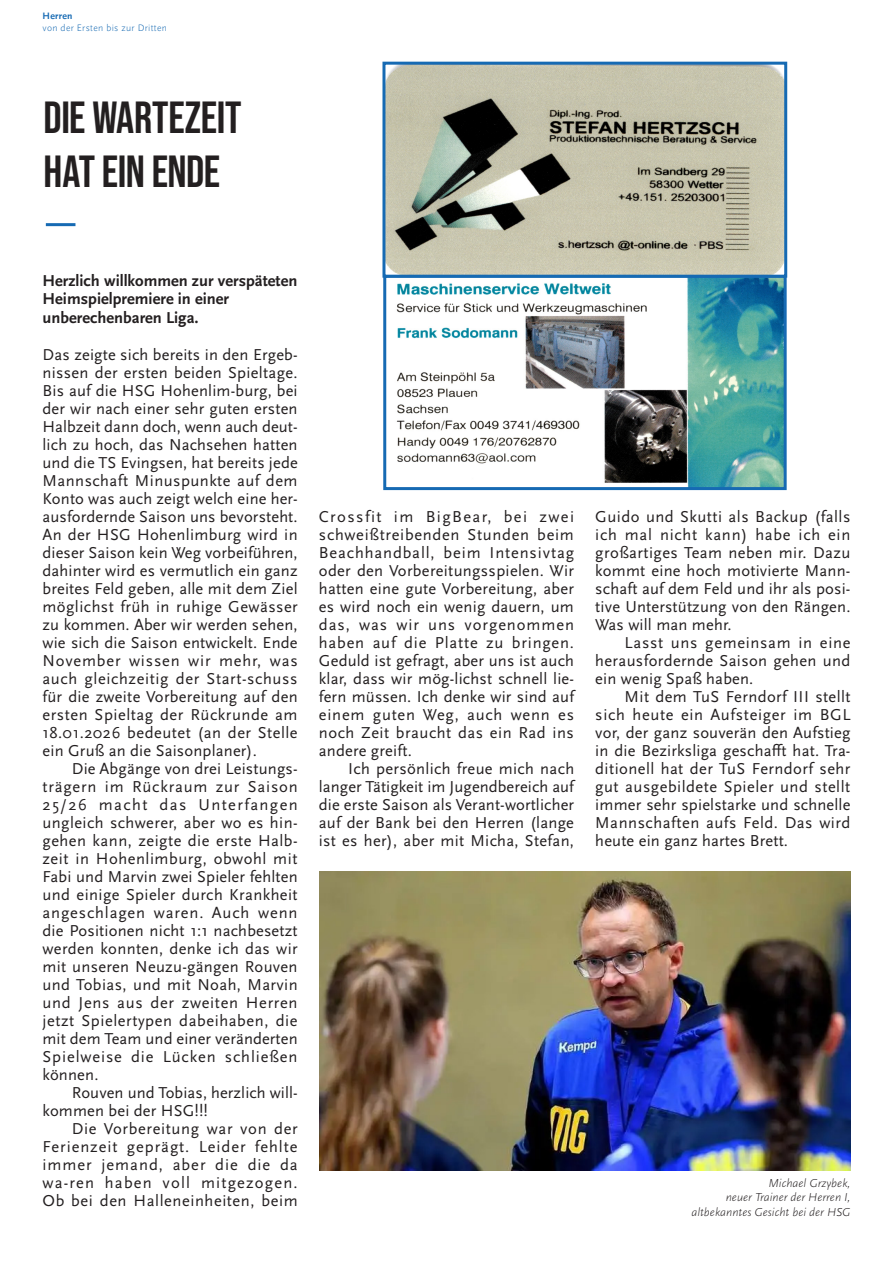
<style>
.page{position:relative;width:893px;height:1263px;background:#fff}
.page>*{position:absolute;margin:0;border:0;box-sizing:border-box;transform-origin:0 0}
.t1{font:45px/54px "Bebas Neue";letter-spacing:-.01em;color:#231f20}
.Copy{font:16.5px/18px "Scala Sans Pro";letter-spacing:.02em;color:#231f20;text-align:justify}
.t2{font:700 16.5px/18.1px "Scala Sans Pro";color:#231f20}
.t3{font:italic 300 12px "Scala Sans";color:#231f20}
.t4{font:300 9.75px "Scala Sans";letter-spacing:.03em;color:#166ab3}
.t5{font:700 9.75px "Scala Sans";letter-spacing:.03em;color:#166ab3}
</style>
<div class="page">
<hr style="left:46px;top:223px;width:29px;height:3px;background:#166ab3">
<img style="left:319px;top:872px;width:531px;height:298px">
<img style="left:386px;top:66px;width:397px;height:420px">
<div style="left:383px;top:275px;width:404px;height:215px;border:3px solid #166ab3"></div>
<div style="left:382px;top:62px;width:405px;height:216px;border:3px solid #166ab3"></div>
<p class="t5" style="left:43px;top:10px;width:31px">Herren</p>
<p class="t4" style="left:43px;top:22px;width:126px">von der Ersten bis zur Dritten</p>
<p class="t1" style="left:44px;top:90px;width:199px">DIE WARTEZEIT<br>HAT EIN ENDE</p>
<p class="t2" style="left:43px;top:272px;width:256px">Herzlich willkommen zur verspäteten<br>Heimspielpremiere in einer unberechenbaren Liga.</p>
<p class="Copy" style="left:43px;top:346px;width:257px">Das zeigte sich bereits in den Ergeb&shy;nissen der ersten beiden Spieltage.<br>Bis auf die HSG Hohenlim-burg, bei der wir nach einer sehr guten ersten Halbzeit dann doch, wenn auch deut&shy;lich zu hoch, das Nachsehen hatten und die TS Evingsen, hat bereits jede Mannschaft Minuspunkte auf dem Konto was auch zeigt welch eine her&shy;ausfordernde Saison uns bevorsteht.<br>An der HSG Hohenlimburg wird in dieser Saison kein Weg vorbeiführen, dahinter wird es vermutlich ein ganz breites Feld geben, alle mit dem Ziel möglichst früh in ruhige Gewässer zu kommen. Aber wir werden sehen, wie sich die Saison entwickelt. Ende November wissen wir mehr, was auch gleichzeitig der Start-schuss für die zweite Vorbereitung auf den ersten Spieltag der Rückrunde am 18.01.2026 bedeutet (an der Stelle ein Gruß an die Saisonplaner).</p>
<p class="Copy" style="left:43px;top:760px;width:257px;text-indent:29px">Die Abgänge von drei Leistungs&shy;trägern im Rückraum zur Saison 25/26 macht das Unterfangen ungleich schwerer, aber wo es hin&shy;gehen kann, zeigte die erste Halb&shy;zeit in Hohenlimburg, obwohl mit Fabi und Marvin zwei Spieler fehlten und einige Spieler durch Krankheit angeschlagen waren. Auch wenn die Positionen nicht 1:1 nachbesetzt werden konnten, denke ich das wir mit unseren Neuzu-gängen Rouven und Tobias, und mit Noah, Marvin und Jens aus der zweiten Herren jetzt Spielertypen dabeihaben, die mit dem Team und einer veränderten Spielweise die Lücken schließen können.</p>
<p class="Copy" style="left:43px;top:1084px;width:257px;text-indent:29px">Rouven und Tobias, herzlich will&shy;kommen bei der HSG!!!</p>
<p class="Copy" style="left:43px;top:1120px;width:257px;text-indent:29px">Die Vorbereitung war von der Ferienzeit geprägt. Leider fehlte immer jemand, aber die die da wa-ren haben voll mitgezogen.<br>Ob bei den Halleneinheiten, beim</p>
<p class="Copy" style="left:319px;top:508px;width:257px">Crossfit im BigBear, bei zwei schweißtreibenden Stunden beim Beachhandball, beim Intensivtag oder den Vorbereitungsspielen. Wir hatten eine gute Vorbereitung, aber es wird noch ein wenig dauern, um das, was wir uns vorgenommen haben auf die Platte zu bringen.<br>Geduld ist gefragt, aber uns ist auch klar, dass wir mög-lichst schnell lie&shy;fern müssen. Ich denke wir sind auf einem guten Weg, auch wenn es noch Zeit braucht das ein Rad ins andere greift.</p>
<p class="Copy" style="left:319px;top:760px;width:257px;text-indent:29px">Ich persönlich freue mich nach langer Tätigkeit im Jugendbereich auf die erste Saison als Verant-wortlicher auf der Bank bei den Herren (lange ist es her), aber mit Micha, Stefan,</p>
<p class="Copy" style="left:595px;top:508px;width:257px">Guido und Skutti als Backup (falls ich mal nicht kann) habe ich ein großartiges Team neben mir. Dazu kommt eine hoch motivierte Mann&shy;schaft auf dem Feld und ihr als posi&shy;tive Unterstützung von den Rängen.<br>Was will man mehr.</p>
<p class="Copy" style="left:595px;top:634px;width:257px;text-indent:29px">Lasst uns gemeinsam in eine herausfordernde Saison gehen und ein wenig Spaß haben.</p>
<p class="Copy" style="left:595px;top:688px;width:257px;text-indent:29px">Mit dem TuS Ferndorf III stellt sich heute ein Aufsteiger im BGL vor, der ganz souverän den Aufstieg in die Bezirksliga geschafft hat. Tra&shy;ditionell hat der TuS Ferndorf sehr gut ausgebildete Spieler und stellt immer sehr spielstarke und schnelle Mannschaften aufs Feld. Das wird heute ein ganz hartes Brett.</p>
<p class="t3" style="left:768px;top:1176px;width:83px">Michael Grzybek,</p>
<p class="t3" style="left:726px;top:1191px;width:126px">neuer Trainer der Herren I,</p>
<p class="t3" style="left:691px;top:1205px;width:160px">altbekanntes Gesicht bei der HSG</p>
</div>
